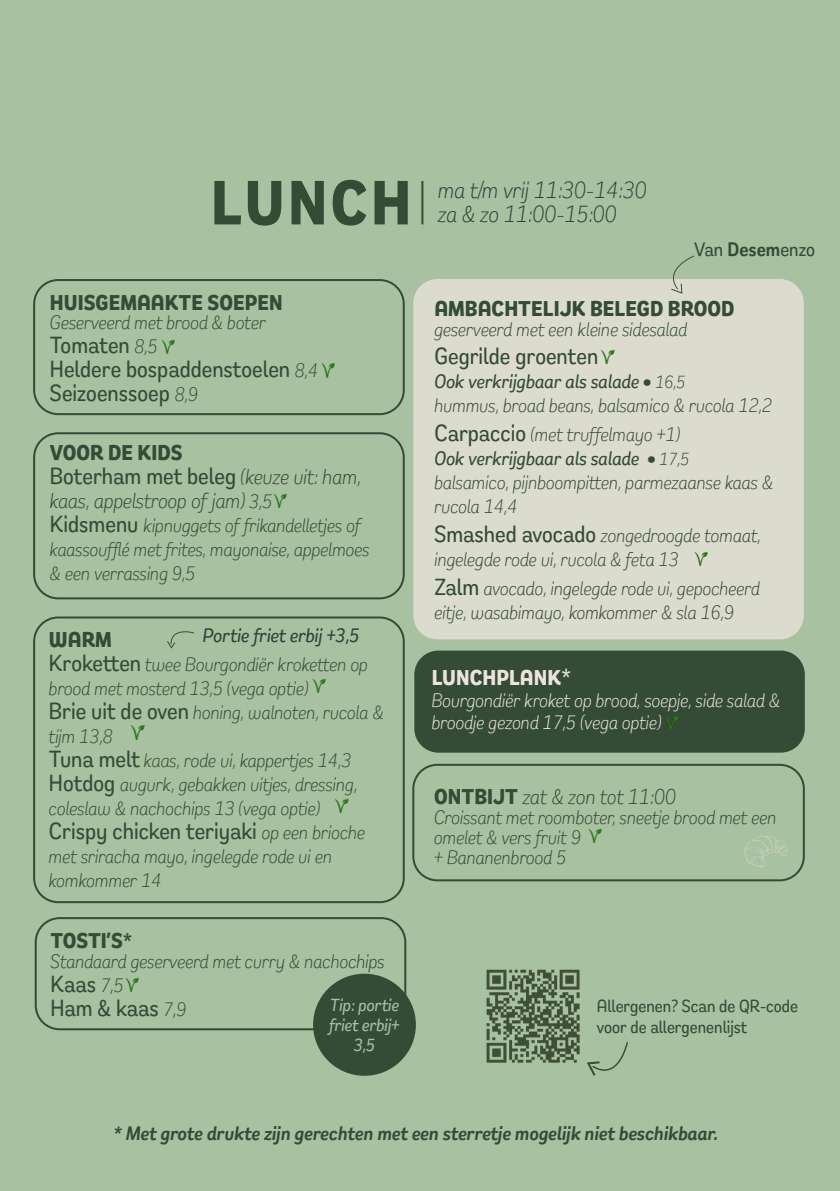
<style>
.page{position:relative;width:840px;height:1191px;background:#fff}
.page>*{position:absolute;margin:0;border:0;box-sizing:border-box;transform-origin:0 0}
.t1{font:700 64px "Remora Sans W1";letter-spacing:.05em;color:#344b36}
.t2{font:500 24px "Remora Sans W1";color:#344b36}
.t3{font:italic 300 24px "Remora Sans W1";color:#294539}
.t4{font:700 22px "Remora Sans W1";color:#344b36}
.t5{font:italic 300 22px "Remora Sans W1";color:#344b36}
.t6{font:700 22px "Remora Sans W1";color:#ece4dc}
.t7{font:italic 300 20px/24px "Remora Sans W1";color:#344b36}
.t8{font:italic 300 20px/22px "Remora Sans W1";color:#ece4dc}
.t9{font:italic 600 20px "Remora Sans W1";color:#344b36}
.t10{font:italic 500 20px "Remora Sans W1";color:#344b36}
.t11{font:italic 500 20px "Remora Sans W1";color:#294539}
.t12{font:500 20px "Remora Sans W1";color:#344b36}
.t13{font:500 18px/21.6px "Remora Sans W1";color:#344b36}
.t14{font:italic 500 18px/20px "Remora Sans W1";color:#a8c1a1;text-align:center}
.s1{font-weight:300;font-style:italic;font-size:20px}
.s2{font-weight:300;font-style:italic;font-size:22px}
.s3{font-size:20px}
.s4{font-weight:500;font-style:normal;font-size:24px}
.s5{color:#3c4f35}
.s6{font-weight:600}
.s7{color:#294539}
.s8{font-weight:500}
.s9{font-size:18px}
.s10{font-weight:300;font-size:18px}
.s11{font-weight:500;font-size:24px}
.s12{font-weight:700;font-style:normal}
</style>
<div class="page">
<div style="left:0;top:0;width:839px;height:1191px;background:#a8c1a1"></div>
<div style="left:412px;top:764px;width:392px;height:117px;border:2px solid #344b36;border-radius:24px"></div>
<div style="left:414px;top:650px;width:390px;height:102px;background:#344b36;border-radius:24px"></div>
<div style="left:33px;top:279px;width:371px;height:136px;border:2px solid #344b36;border-radius:24px"></div>
<div style="left:35px;top:917px;width:371px;height:113px;border:2px solid #344b36;border-radius:24px"></div>
<div style="left:33px;top:616px;width:371px;height:287px;border:2px solid #344b36;border-radius:24px"></div>
<div style="left:33px;top:432px;width:371px;height:167px;border:2px solid #344b36;border-radius:24px"></div>
<div style="left:413px;top:279px;width:390px;height:360px;background:#dcdcce;border-radius:24px"></div>
<img style="left:161px;top:339px;width:14px;height:15px">
<img style="left:321px;top:363px;width:13px;height:15px">
<img style="left:131px;top:725px;width:13px;height:15px">
<img style="left:312px;top:679px;width:13px;height:14px">
<hr style="left:421px;top:181px;width:2px;height:43px;background:#344b36">
<img style="left:486px;top:969px;width:94px;height:94px">
<svg style="left:744px;top:836px;width:43px;height:31px"></svg>
<svg style="left:587px;top:1042px;width:41px;height:34px"></svg>
<img style="left:334px;top:799px;width:14px;height:14px">
<img style="left:125px;top:977px;width:14px;height:15px">
<img style="left:273px;top:494px;width:13px;height:14px">
<img style="left:600px;top:349px;width:14px;height:15px">
<img style="left:694px;top:551px;width:13px;height:15px">
<img style="left:665px;top:716px;width:12px;height:14px">
<img style="left:588px;top:829px;width:13px;height:14px">
<svg style="left:671px;top:255px;width:23px;height:39px"></svg>
<svg style="left:167px;top:631px;width:27px;height:18px"></svg>
<div style="left:313px;top:973px;width:102px;height:102px;background:#344b36;border-radius:50%"></div>
<p class="t1" style="left:211px;top:161px;width:202px">LUNCH</p>
<p class="t4" style="left:50px;top:288px;width:234px">HUISGEMAAKTE SOEPEN</p>
<p class="t7" style="left:50px;top:310px;width:217px">Geserveerd met brood &amp; boter</p>
<p class="t2" style="left:50px;top:329px;width:109px">Tomaten <span class="s1">8,5</span></p>
<p class="t2" style="left:50px;top:353px;width:269px">Heldere bospaddenstoelen <span class="s1">8,4</span></p>
<p class="t2" style="left:50px;top:377px;width:149px">Seizoenssoep <span class="s1">8,9</span></p>
<p class="t4" style="left:50px;top:438px;width:134px">VOOR DE KIDS</p>
<p class="t2" style="left:50px;top:460px;width:312px">Boterham met beleg <span class="s2">(keuze uit: ham,</span></p>
<p class="t5" style="left:50px;top:486px;width:224px">kaas, appelstroop of jam) <span class="s3">3,5</span></p>
<p class="t7" style="left:50px;top:512px;width:321px"><span class="s4">Kidsmenu</span> kipnuggets of frikandelletjes of kaassoufflé met frites, mayonaise, appelmoes &amp; een verrassing 9,5</p>
<p class="t11" style="left:203px;top:622px;width:158px">Portie friet erbij +3,5</p>
<p class="t4" style="left:49px;top:625px;width:64px">WARM</p>
<p class="t7" style="left:49px;top:652px;width:320px"><span class="s4">Kroketten</span> twee Bourgondiër kroketten op brood met mosterd 13,5 (vega optie)</p>
<p class="t7" style="left:49px;top:700px;width:336px"><span class="s4">Brie uit de oven</span> honing, walnoten, rucola &amp; tijm 13,8</p>
<p class="t7" style="left:49px;top:748px;width:304px"><span class="s4">Tuna melt</span> <span class="s5">kaas,</span> rode ui, kappertjes 14,3</p>
<p class="t7" style="left:49px;top:772px;width:310px"><span class="s4">Hotdog</span> augurk, gebakken uitjes, dressing, coleslaw &amp; nachochips 13 (vega optie)</p>
<p class="t2" style="left:49px;top:816px;width:317px">Crispy chicken teriyaki <span class="s1">op een brioche</span></p>
<p class="t7" style="left:49px;top:844px;width:284px">met sriracha mayo, ingelegde rode ui en komkommer 14</p>
<p class="t4" style="left:50px;top:926px;width:84px">TOSTI’S<span class="s6">*</span></p>
<p class="t7" style="left:50px;top:948px;width:335px">Standaard geserveerd met curry &amp; nacho<span class="s7">chips</span></p>
<p class="t2" style="left:50px;top:968px;width:75px">Kaas <span class="s1">7,5</span></p>
<p class="t2" style="left:50px;top:992px;width:137px">Ham &amp; kaas <span class="s1">7,9</span></p>
<p class="t14" style="left:329px;top:995px;width:72px">Tip: portie friet erbij+<br>3,5</p>
<p class="t3" style="left:438px;top:174px;width:210px">ma t/m vrij 11:30-14:30</p>
<p class="t3" style="left:438px;top:198px;width:180px">za &amp; zo 11:00-15:00</p>
<p class="t12" style="left:693px;top:236px;width:122px">Van <span class="s6">Desem</span>enzo</p>
<p class="t4" style="left:434px;top:294px;width:301px">AMBACHTELIJK BELEGD BROOD</p>
<p class="t7" style="left:434px;top:316px;width:254px">geserveerd met een kleine sidesalad</p>
<p class="t2" style="left:434px;top:341px;width:165px">Gegrilde groenten</p>
<p class="t7" style="left:434px;top:369px;width:339px"><span class="s8">Ook verkrijgbaar als salade •</span> <span class="s9">16,5<br></span>hummus, broad beans, balsamico &amp; rucola 12,2</p>
<p class="t7" style="left:434px;top:422px;width:247px"><span class="s4">Carpaccio</span> (met truffelmayo +1)</p>
<p class="t10" style="left:434px;top:446px;width:256px">Ook verkrijgbaar als salade <span class="s6">•</span> <span class="s10">17,5</span></p>
<p class="t7" style="left:434px;top:470px;width:340px">balsamico, pijnboompitten, parmezaanse kaas &amp; rucola 14,4</p>
<p class="t7" style="left:434px;top:523px;width:328px"><span class="s4">Smashed avocado</span> zongedroogde tomaat, ingelegde rode ui, rucola &amp; feta 13</p>
<p class="t7" style="left:434px;top:575px;width:327px"><span class="s4">Zalm</span> avocado, ingelegde rode ui, gepocheerd eitje, wasabimayo, komkommer &amp; sla 16,9</p>
<p class="t6" style="left:431px;top:662px;width:141px">LUNCHPLANK<span class="s11">*</span></p>
<p class="t8" style="left:431px;top:688px;width:350px">Bourgondiër kroket op brood, soepje, side salad &amp; broodje gezond 17,5 (vega optie)</p>
<p class="t5" style="left:434px;top:782px;width:243px"><span class="s12">ONTBIJT</span> zat &amp; zon tot 11:00</p>
<p class="t7" style="left:434px;top:806px;width:343px;line-height:20px">Croissant met roomboter, sneetje brood met een omelet &amp; vers fruit 9</p>
<p class="t7" style="left:434px;top:844px;width:134px">+ Bananenbrood 5</p>
<p class="t13" style="left:596px;top:994px;width:203px">Allergenen? Scan de QR-code voor de allergenenlijst</p>
<p class="t9" style="left:113px;top:1120px;width:605px">* Met grote drukte zijn gerechten met een sterretje mogelijk niet beschikbaar.</p>
</div>
